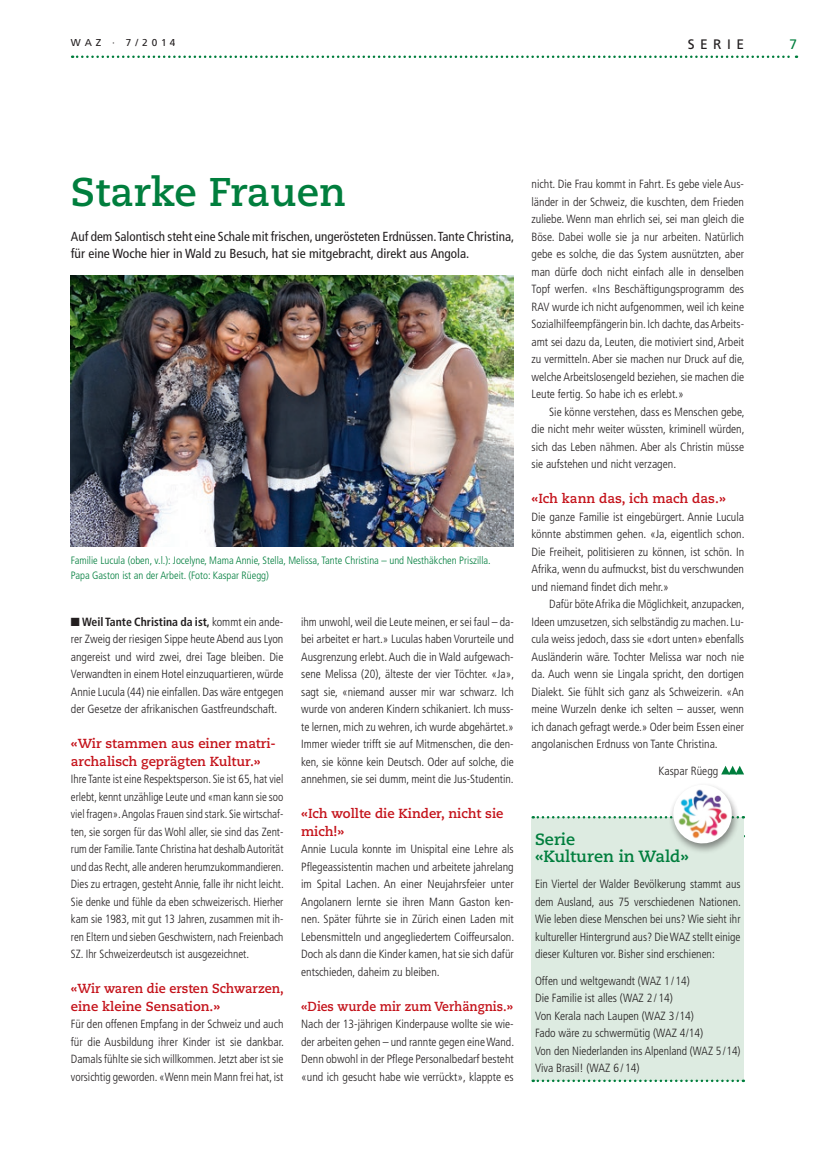
<style>
.page{position:relative;width:815px;height:1152px;background:#fff}
.page>*{position:absolute;margin:0;border:0;box-sizing:border-box;transform-origin:0 0}
.t1{font:700 40px "Caecilia";color:#007e3d}
.t2{font:700 16.25px/17.5px "Caecilia";color:#007e3d}
.t3{font:13.75px "Frutiger LT Std";letter-spacing:.4em;color:#231f20}
.t4{font:13.75px "Frutiger LT Std";color:#007e3d}
.t5{font:condensed 13.12px/17.5px "Frutiger LT Std";color:#231f20}
.t6{font:700 13.12px/17.5px "Caecilia";color:#c4121a}
.t7{font:700 13.12px/17.5px "Caecilia";color:#c4121a;scale:.96 1}
.t8{font:700 13.12px "Caecilia";color:#c4121a;scale:.93 1}
.t9{font:300 condensed 11.88px/17.5px "Frutiger LT Std";color:#231f20;text-align:justify}
.t10{font:300 condensed 11.88px/17.5px "Frutiger LT Std";color:#231f20;text-align:justify;scale:.96 1}
.t11{font:300 condensed 10.62px/15px "Frutiger LT Std";color:#007e3d}
.t12{font:10px "Frutiger LT Std";letter-spacing:.4em;color:#231f20}
.s1{font-weight:700}
</style>
<div class="page">
<svg style="left:72px;top:56px;width:725px;height:2px"></svg>
<svg style="left:721px;top:766px;width:23px;height:8px"></svg>
<div style="left:531px;top:817px;width:213px;height:263px;background:#ddebe1"></div>
<svg style="left:533px;top:1079px;width:211px;height:3px"></svg>
<div style="left:668px;top:781px;width:73px;height:73px;background:#231f20;opacity:.5"></div>
<svg style="left:533px;top:782px;width:211px;height:63px"></svg>
<img style="left:674px;top:784px;width:57px;height:60px">
<img style="left:71px;top:275px;width:443px;height:272px">
<p class="t12" style="left:71px;top:37px;width:106px">WAZ · 7/2014</p>
<p class="t3" style="left:688px;top:36px;width:58px">SERIE</p>
<p class="t4" style="left:790px;top:36px;width:9px">7</p>
<h1 class="t1" style="left:71px;top:168px;width:276px">Starke Frauen</h1>
<p class="t5" style="left:71px;top:227px;width:445px">Auf dem Salontisch steht eine Schale mit frischen, ungerösteten Erdnüssen. Tante Christina, für eine Woche hier in Wald zu Besuch, hat sie mitgebracht, direkt aus Angola.</p>
<p class="t11" style="left:71px;top:553px;width:421px">Familie Lucula (oben, v.l.): Jocelyne, Mama Annie, Stella, Melissa, Tante Christina – und Nesthäkchen Priszilla.<br>Papa Gaston ist an der Arbeit. (Foto: Kaspar Rüegg)</p>
<p class="t9" style="left:71px;top:613px;width:214px">■ <span class="s1">Weil Tante Christina da ist,</span> kommt ein ande&shy;rer Zweig der riesigen Sippe heute Abend aus Lyon angereist und wird zwei, drei Tage bleiben. Die Verwandten in einem Hotel einzuquartieren, würde Annie Lucula (44) nie einfallen. Das wäre entgegen der Gesetze der afrikanischen Gastfreundschaft.</p>
<p class="t6" style="left:71px;top:735px;width:206px">«Wir stammen aus einer matri&shy;archalisch geprägten Kultur.»</p>
<p class="t10" style="left:71px;top:770px;width:223px">Ihre Tante ist eine Respektsperson. Sie ist 65, hat viel erlebt, kennt unzählige Leute und «man kann sie soo viel fragen». Angolas Frauen sind stark. Sie wirtschaf&shy;ten, sie sorgen für das Wohl aller, sie sind das Zent&shy;rum der Familie. Tante Christina hat deshalb Autorität und das Recht, alle anderen herumzukommandieren.<br>Dies zu ertragen, gesteht Annie, falle ihr nicht leicht.<br>Sie denke und fühle da eben schweizerisch. Hierher kam sie 1983, mit gut 13 Jahren, zusammen mit ih&shy;ren Eltern und sieben Geschwistern, nach Freienbach SZ. Ihr Schweizerdeutsch ist ausgezeichnet.</p>
<p class="t7" style="left:71px;top:980px;width:223px">«Wir waren die ersten Schwarzen, eine kleine Sensation.»</p>
<p class="t9" style="left:71px;top:1015px;width:215px">Für den offenen Empfang in der Schweiz und auch für die Ausbildung ihrer Kinder ist sie dankbar.<br>Damals fühlte sie sich willkommen. Jetzt aber ist sie vorsichtig geworden. «Wenn mein Mann frei hat, ist</p>
<p class="t9" style="left:301px;top:613px;width:215px">ihm unwohl, weil die Leute meinen, er sei faul – da&shy;bei arbeitet er hart.» Luculas haben Vorurteile und Ausgrenzung erlebt. Auch die in Wald aufgewach&shy;sene Melissa (20), älteste der vier Töchter. «Ja», sagt sie, «niemand ausser mir war schwarz. Ich wurde von anderen Kindern schikaniert. Ich muss&shy;te lernen, mich zu wehren, ich wurde abgehärtet.» Immer wieder trifft sie auf Mitmenschen, die den&shy;ken, sie könne kein Deutsch. Oder auf solche, die annehmen, sie sei dumm, meint die Jus-Studentin.</p>
<p class="t6" style="left:301px;top:805px;width:204px">«Ich wollte die Kinder, nicht sie mich!»</p>
<p class="t9" style="left:301px;top:840px;width:215px">Annie Lucula konnte im Unispital eine Lehre als Pflegeassistentin machen und arbeitete jahrelang im Spital Lachen. An einer Neujahrsfeier unter Angolanern lernte sie ihren Mann Gaston ken&shy;nen. Später führte sie in Zürich einen Laden mit Lebensmitteln und angegliedertem Coiffeursalon.<br>Doch als dann die Kinder kamen, hat sie sich dafür entschieden, daheim zu bleiben.</p>
<p class="t8" style="left:301px;top:998px;width:229px">«Dies wurde mir zum Verhängnis.»</p>
<p class="t9" style="left:301px;top:1015px;width:215px">Nach der 13-jährigen Kinderpause wollte sie wie&shy;der arbeiten gehen – und rannte gegen eine Wand.<br>Denn obwohl in der Pflege Personalbedarf besteht «und ich gesucht habe wie verrückt», klappte es</p>
<p class="t9" style="left:531px;top:175px;width:215px">nicht. Die Frau kommt in Fahrt. Es gebe viele Aus&shy;länder in der Schweiz, die kuschten, dem Frieden zuliebe. Wenn man ehrlich sei, sei man gleich die Böse. Dabei wolle sie ja nur arbeiten. Natürlich gebe es solche, die das System ausnützten, aber man dürfe doch nicht einfach alle in denselben Topf werfen. «Ins Beschäftigungsprogramm des RAV wurde ich nicht aufgenommen, weil ich keine Sozialhilfeempfängerin bin. Ich dachte, das Arbeits&shy;amt sei dazu da, Leuten, die motiviert sind, Arbeit zu vermitteln. Aber sie machen nur Druck auf die, welche Arbeitslosengeld beziehen, sie machen die Leute fertig. So habe ich es erlebt.»</p>
<p class="t9" style="left:531px;top:403px;width:215px;text-indent:18px">Sie könne verstehen, dass es Menschen gebe, die nicht mehr weiter wüssten, kriminell würden, sich das Leben nähmen. Aber als Christin müsse sie aufstehen und nicht verzagen.</p>
<p class="t6" style="left:531px;top:490px;width:196px">«Ich kann das, ich mach das.»</p>
<p class="t9" style="left:531px;top:508px;width:215px">Die ganze Familie ist eingebürgert. Annie Lucula könnte abstimmen gehen. «Ja, eigentlich schon.<br>Die Freiheit, politisieren zu können, ist schön. In Afrika, wenn du aufmuckst, bist du verschwunden und niemand findet dich mehr.»</p>
<p class="t9" style="left:531px;top:595px;width:215px;text-indent:18px">Dafür böte Afrika die Möglichkeit, anzupacken, Ideen umzusetzen, sich selbständig zu machen. Lu&shy;cula weiss jedoch, dass sie «dort unten» ebenfalls Ausländerin wäre. Tochter Melissa war noch nie da. Auch wenn sie Lingala spricht, den dortigen Dialekt. Sie fühlt sich ganz als Schweizerin. «An meine Wurzeln denke ich selten – ausser, wenn ich danach gefragt werde.» Oder beim Essen einer angolanischen Erdnuss von Tante Christina.</p>
<p class="t9" style="left:659px;top:762px;width:61px">Kaspar Rüegg</p>
<h2 class="t2" style="left:535px;top:830px;width:155px">Serie<br>«Kulturen in Wald»</h2>
<p class="t9" style="left:535px;top:875px;width:207px">Ein Viertel der Walder Bevölkerung stammt aus dem Ausland, aus 75 verschiedenen Nationen.<br>Wie leben diese Menschen bei uns? Wie sieht ihr kultureller Hintergrund aus? Die WAZ stellt einige dieser Kulturen vor. Bisher sind erschienen:</p>
<p class="t9" style="left:535px;top:972px;width:207px;text-align:left">Offen und weltgewandt (WAZ 1 / 14)<br>Die Familie ist alles (WAZ 2 / 14)<br>Von Kerala nach Laupen (WAZ 3 /14)<br>Fado wäre zu schwermütig (WAZ 4/14)<br>Von den Niederlanden ins Alpenland (WAZ 5 /14)<br>Viva Brasil! (WAZ 6 / 14)</p>
</div>
